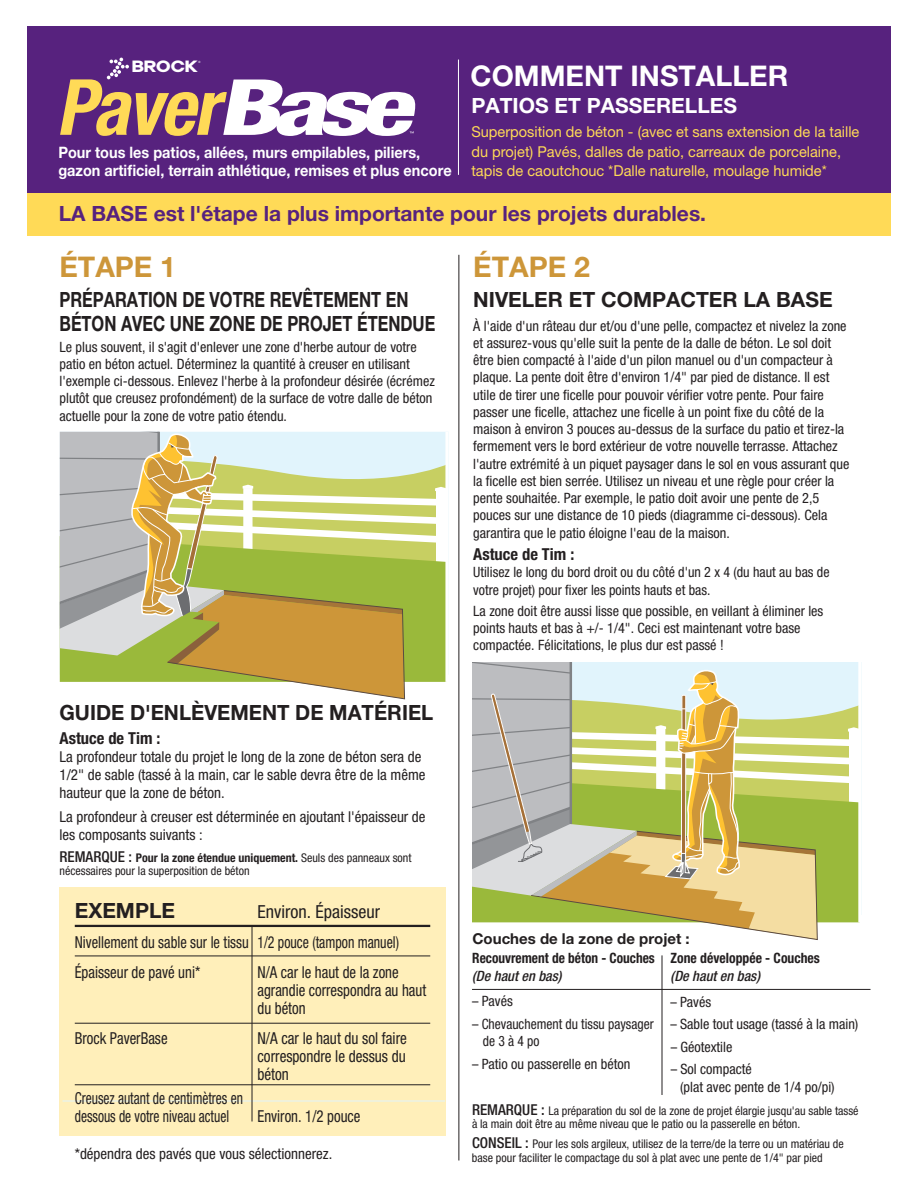
<style>
.page{position:relative;width:918px;height:1188px;background:#fff}
.page>*{position:absolute;margin:0;border:0;box-sizing:border-box;transform-origin:0 0}
.t1{font:italic 700 condensed 77.55px "Helvetica Neue";color:#ffda57}
.t2{font:700 28.5px "Helvetica Neue LT Std";color:#fff}
.t3{font:700 28.5px "Helvetica Neue LT Std";color:#cd9639}
.t4{font:700 21px/24px "Helvetica Neue LT Std";color:#231f20;scale:.78 1}
.t5{font:700 21px "Helvetica Neue LT Std";color:#231f20}
.t6{font:700 21px "Helvetica Neue LT Std";color:#57227e}
.t7{font:700 21px "Helvetica Neue LT Std";color:#fff}
.t8{font:condensed 18px "Helvetica Neue LT Std";color:#231f20}
.t9{font:condensed 16.5px/18px "Helvetica Neue LT Std";color:#231f20;scale:.9 1}
.t10{font:condensed 16.5px/30px "Helvetica Neue LT Std";color:#231f20;scale:.88 1}
.t11{font:condensed 16.5px/18px "Helvetica Neue LT Std";color:#231f20;scale:.82 1}
.t12{font:condensed 16.5px/18px "Helvetica Neue LT Std";color:#231f20;text-align:justify;scale:.92 1}
.t13{font:700 condensed 16.5px "Helvetica Neue LT Std";color:#231f20}
.t14{font:16.35px "Soin Sans Pro Headline";color:#fff;scale:1.17 1}
.t15{font:700 15.75px/18px "Helvetica Neue LT Std";color:#fff;scale:.92 1}
.t16{font:condensed 15px/18px "Helvetica Neue LT Std";color:#231f20}
.t17{font:15px/19.5px "Helvetica Neue LT Std";color:#ffda57}
.t18{font:700 15px "Helvetica Neue LT Std";color:#231f20}
.t19{font:condensed 14.25px/17.2px "Helvetica Neue LT Std";color:#231f20}
.t20{font:condensed 14.25px/17.2px "Helvetica Neue LT Std";color:#231f20;scale:.9 1}
.t21{font:700 condensed 14.25px "Helvetica Neue LT Std";color:#231f20;scale:.94 1}
.t22{font:italic 500 condensed 14.25px "Helvetica Neue LT Std";color:#231f20}
.t23{font:700 condensed 14.25px "Helvetica Neue LT Std";color:#231f20;scale:.96 1}
.t24{font:condensed 12px/13.5px "Helvetica Neue LT Std";color:#231f20}
.t25{font:3px "Soin Sans Pro";color:#fff}
.s1{font-weight:800;color:#fff}
.s2{font-weight:500;font-size:15px}
.s3{font-weight:700}
</style>
<div class="page">
<div style="left:27px;top:98px;width:863px;height:137px;background:#ffda57"></div>
<div style="left:27px;top:26px;width:863px;height:167px;background:#57227e"></div>
<hr style="left:459px;top:255px;width:1px;height:905px;background:#231f20">
<svg style="left:60px;top:432px;width:385px;height:268px;background:#c6c487"></svg>
<svg style="left:445px;top:432px;width:2px;height:250px"></svg>
<svg style="left:473px;top:662px;width:387px;height:278px;background:#cbca96"></svg>
<hr style="left:858px;top:662px;width:4px;height:260px;background:#fff">
<svg style="left:107px;top:58px;width:22px;height:21px"></svg>
<hr style="left:458px;top:60px;width:1px;height:115px;background:#fff">
<hr style="left:472px;top:989px;width:399px;height:1px;background:#231f20">
<hr style="left:662px;top:955px;width:1px;height:140px;background:#231f20">
<div style="left:59px;top:887px;width:386px;height:249px;background:#ffefba"></div>
<hr style="left:75px;top:925px;width:355px;height:2px;background:#231f20">
<hr style="left:75px;top:956px;width:355px;height:1px;background:#231f20">
<hr style="left:252px;top:926px;width:1px;height:195px;background:#231f20">
<hr style="left:75px;top:1023px;width:355px;height:1px;background:#231f20">
<hr style="left:75px;top:1084px;width:355px;height:1px;background:#231f20">
<p class="t14" style="left:132px;top:52px;width:58px">BROCK</p>
<p class="t25" style="left:198px;top:60px;width:4px">®</p>
<h2 class="t2" style="left:471px;top:59px;width:319px">COMMENT INSTALLER</h2>
<h3 class="t7" style="left:471px;top:93px;width:267px">PATIOS ET PASSERELLES</h3>
<p class="t17" style="left:471px;top:122px;width:390px">Superposition de béton - (avec et sans extension de la taille du projet) Pavés, dalles de patio, carreaux de porcelaine, tapis de caoutchouc *Dalle naturelle, moulage humide*</p>
<h3 class="t6" style="left:59px;top:201px;width:649px">LA BASE est l'étape la plus importante pour les projets durables.</h3>
<h1 class="t1" style="left:56px;top:60px;width:375px">Paver<span class="s1">Base</span></h1>
<p class="t15" style="left:58px;top:143px;width:429px">Pour tous les patios, allées, murs empilables, piliers, gazon artificiel, terrain athlétique, remises et plus encore</p>
<h2 class="t3" style="left:59px;top:249px;width:118px">ÉTAPE 1</h2>
<h3 class="t4" style="left:59px;top:287px;width:483px">PRÉPARATION DE VOTRE REVÊTEMENT EN<br>BÉTON AVEC UNE ZONE DE PROJET ÉTENDUE</h3>
<p class="t19" style="left:59px;top:338px;width:377px">Le plus souvent, il s'agit d'enlever une zone d'herbe autour de votre patio en béton actuel. Déterminez la quantité à creuser en utilisant l'exemple ci-dessous. Enlevez l'herbe à la profondeur désirée (écrémez plutôt que creusez profondément) de la surface de votre dalle de béton actuelle pour la zone de votre patio étendu.</p>
<h3 class="t5" style="left:60px;top:699px;width:375px">GUIDE D'ENLÈVEMENT DE MATÉRIEL</h3>
<p class="t13" style="left:60px;top:728px;width:103px">Astuce de Tim :</p>
<p class="t16" style="left:60px;top:747px;width:368px">La profondeur totale du projet le long de la zone de béton sera de<br>1/2" de sable (tassé à la main, car le sable devra être de la même hauteur que la zone de béton.</p>
<p class="t16" style="left:60px;top:807px;width:368px">La profondeur à creuser est déterminée en ajoutant l'épaisseur de les composants suivants :</p>
<p class="t24" style="left:60px;top:851px;width:354px"><span class="s2">REMARQUE :</span> <span class="s3">Pour la zone étendue uniquement.</span> Seuls des panneaux sont nécessaires pour la superposition de béton</p>
<h3 class="t5" style="left:75px;top:897px;width:102px">EXEMPLE</h3>
<p class="t8" style="left:257px;top:901px;width:124px">Environ. Épaisseur</p>
<p class="t10" style="left:75px;top:927px;width:370px">Nivellement du sable sur le tissu 1/2 pouce (tampon manuel)<br>Épaisseur de pavé uni*</p>
<p class="t9" style="left:257px;top:963px;width:189px">N/A car le haut de la zone agrandie correspondra au haut du béton</p>
<p class="t9" style="left:75px;top:1029px;width:105px">Brock PaverBase</p>
<p class="t12" style="left:257px;top:1029px;width:164px">N/A car le haut du sol faire correspondre le dessus du béton</p>
<p class="t11" style="left:75px;top:1089px;width:207px">Creusez autant de centimètres en dessous de votre niveau actuel</p>
<p class="t9" style="left:257px;top:1107px;width:116px">Environ. 1/2 pouce</p>
<p class="t16" style="left:75px;top:1145px;width:259px">*dépendra des pavés que vous sélectionnerez.</p>
<h2 class="t3" style="left:473px;top:249px;width:118px">ÉTAPE 2</h2>
<h3 class="t5" style="left:473px;top:286px;width:361px">NIVELER ET COMPACTER LA BASE</h3>
<p class="t19" style="left:473px;top:317px;width:378px">À l'aide d'un râteau dur et/ou d'une pelle, compactez et nivelez la zone et assurez-vous qu'elle suit la pente de la dalle de béton. Le sol doit être bien compacté à l'aide d'un pilon manuel ou d'un compacteur à plaque. La pente doit être d'environ 1/4" par pied de distance. Il est utile de tirer une ficelle pour pouvoir vérifier votre pente. Pour faire passer une ficelle, attachez une ficelle à un point fixe du côté de la maison à environ 3 pouces au-dessus de la surface du patio et tirez-la fermement vers le bord extérieur de votre nouvelle terrasse. Attachez l'autre extrémité à un piquet paysager dans le sol en vous assurant que la ficelle est bien serrée. Utilisez un niveau et une règle pour créer la pente souhaitée. Par exemple, le patio doit avoir une pente de 2,5 pouces sur une distance de 10 pieds (diagramme ci-dessous). Cela garantira que le patio éloigne l'eau de la maison.</p>
<p class="t13" style="left:473px;top:544px;width:103px">Astuce de Tim :</p>
<p class="t19" style="left:473px;top:564px;width:358px">Utilisez le long du bord droit ou du côté d'un 2 x 4 (du haut au bas de votre projet) pour fixer les points hauts et bas.</p>
<p class="t19" style="left:473px;top:602px;width:352px">La zone doit être aussi lisse que possible, en veillant à éliminer les points hauts et bas à +/- 1/4". Ceci est maintenant votre base compactée. Félicitations, le plus dur est passé !</p>
<p class="t18" style="left:472px;top:929px;width:219px">Couches de la zone de projet :</p>
<p class="t21" style="left:472px;top:949px;width:196px">Recouvrement de béton - Couches</p>
<p class="t22" style="left:472px;top:967px;width:91px">(De haut en bas)</p>
<p class="t20" style="left:472px;top:993px;width:47px">– Pavés</p>
<p class="t20" style="left:483px;top:1015px;width:191px;text-indent:-11px">– Chevauchement du tissu paysager de 3 à 4 po</p>
<p class="t20" style="left:472px;top:1055px;width:177px">– Patio ou passerelle en béton</p>
<p class="t23" style="left:671px;top:949px;width:157px">Zone développée - Couches</p>
<p class="t22" style="left:671px;top:967px;width:91px">(De haut en bas)</p>
<p class="t20" style="left:671px;top:993px;width:47px">– Pavés</p>
<p class="t20" style="left:671px;top:1015px;width:210px">– Sable tout usage (tassé à la main)</p>
<p class="t20" style="left:671px;top:1038px;width:70px">– Géotextile</p>
<p class="t20" style="left:680px;top:1060px;width:173px;line-height:18px;text-indent:-9px">– Sol compacté<br>(plat avec pente de 1/4 po/pi)</p>
<p class="t24" style="left:472px;top:1104px;width:388px"><span class="s2">REMARQUE :</span> La préparation du sol de la zone de projet élargie jusqu'au sable tassé à la main doit être au même niveau que le patio ou la passerelle en béton.</p>
<p class="t24" style="left:472px;top:1137px;width:373px"><span class="s2">CONSEIL :</span> Pour les sols argileux, utilisez de la terre/de la terre ou un matériau de base pour faciliter le compactage du sol à plat avec une pente de 1/4" par pied</p>
</div>
